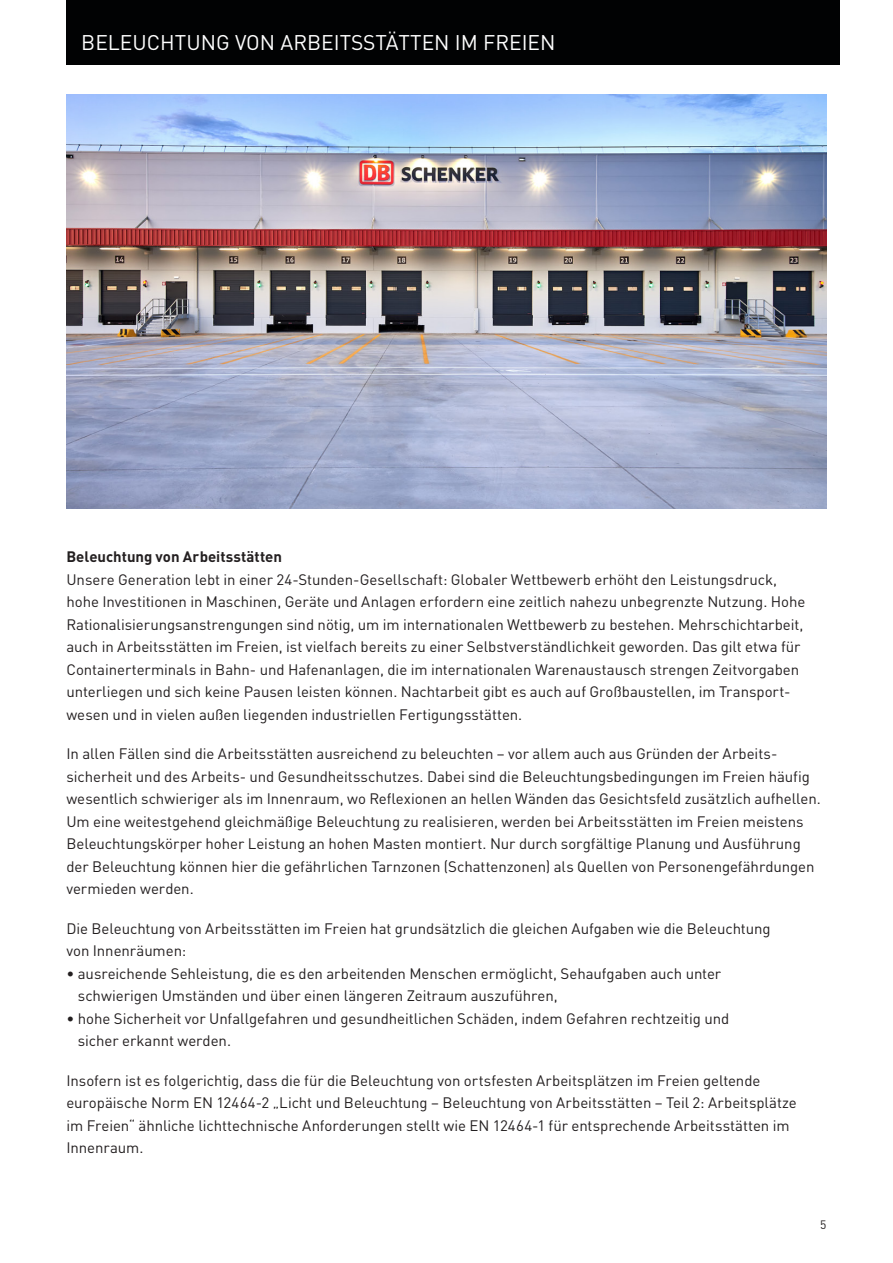
<style>
.page{position:relative;width:893px;height:1263px;background:#fff}
.page>*{position:absolute;margin:0;border:0;box-sizing:border-box;transform-origin:0 0}
.t1{font:21px "Trilux DIN";color:#fff}
.t2{font:15px/22.5px "Trilux DIN";letter-spacing:-.005em;color:#231f20}
.t3{font:700 15px "Trilux DIN";color:#231f20}
.t4{font:12px "Trilux DIN";color:#231f20}
</style>
<div class="page">
<img style="left:66px;top:95px;width:760px;height:413px">
<div style="left:66px;top:0;width:774px;height:65px;background:#010203"></div>
<h1 class="t1" style="left:81px;top:29px;width:476px">BELEUCHTUNG VON ARBEITSSTÄTTEN IM FREIEN</h1>
<p class="t3" style="left:66px;top:547px;width:217px">Beleuchtung von Arbeitsstätten</p>
<p class="t2" style="left:66px;top:568px;width:741px">Unsere Generation lebt in einer 24-Stunden-Gesellschaft: Globaler Wettbewerb erhöht den Leistungsdruck, hohe Investitionen in Maschinen, Geräte und Anlagen erfordern eine zeitlich nahezu unbegrenzte Nutzung. Hohe Rationalisierungsanstrengungen sind nötig, um im internationalen Wettbewerb zu bestehen. Mehrschichtarbeit, auch in Arbeitsstätten im Freien, ist vielfach bereits zu einer Selbstverständlichkeit geworden. Das gilt etwa für Containerterminals in Bahn- und Hafenanlagen, die im internationalen Warenaustausch strengen Zeitvorgaben unterliegen und sich keine Pausen leisten können. Nachtarbeit gibt es auch auf Großbaustellen, im Transport&shy;wesen und in vielen außen liegenden industriellen Fertigungsstätten.</p>
<p class="t2" style="left:66px;top:743px;width:756px">In allen Fällen sind die Arbeitsstätten ausreichend zu beleuchten – vor allem auch aus Gründen der Arbeits&shy;sicherheit und des Arbeits- und Gesundheitsschutzes. Dabei sind die Beleuchtungsbedingungen im Freien häufig wesentlich schwieriger als im Innenraum, wo Reflexionen an hellen Wänden das Gesichtsfeld zusätzlich aufhellen.<br>Um eine weitestgehend gleichmäßige Beleuchtung zu realisieren, werden bei Arbeitsstätten im Freien meistens Beleuchtungskörper hoher Leistung an hohen Masten montiert. Nur durch sorgfältige Planung und Ausführung der Beleuchtung können hier die gefährlichen Tarnzonen (Schattenzonen) als Quellen von Personengefährdungen vermieden werden.</p>
<p class="t2" style="left:66px;top:917px;width:706px">Die Beleuchtung von Arbeitsstätten im Freien hat grundsätzlich die gleichen Aufgaben wie die Beleuchtung von Innenräumen:</p>
<p class="t2" style="left:78px;top:962px;width:645px;text-indent:-11px">• ausreichende Sehleistung, die es den arbeitenden Menschen ermöglicht, Sehaufgaben auch unter schwierigen Umständen und über einen längeren Zeitraum auszuführen,</p>
<p class="t2" style="left:78px;top:1007px;width:653px;text-indent:-11px">• hohe Sicherheit vor Unfallgefahren und gesundheitlichen Schäden, indem Gefahren rechtzeitig und sicher erkannt werden.</p>
<p class="t2" style="left:66px;top:1069px;width:732px">Insofern ist es folgerichtig, dass die für die Beleuchtung von ortsfesten Arbeitsplätzen im Freien geltende europäische Norm EN 12464-2 „Licht und Beleuchtung – Beleuchtung von Arbeitsstätten – Teil 2: Arbeitsplätze im Freien“ ähnliche lichttechnische Anforderungen stellt wie EN 12464-1 für entsprechende Arbeitsstätten im Innenraum.</p>
<p class="t4" style="left:820px;top:1217px;width:8px">5</p>
</div>
